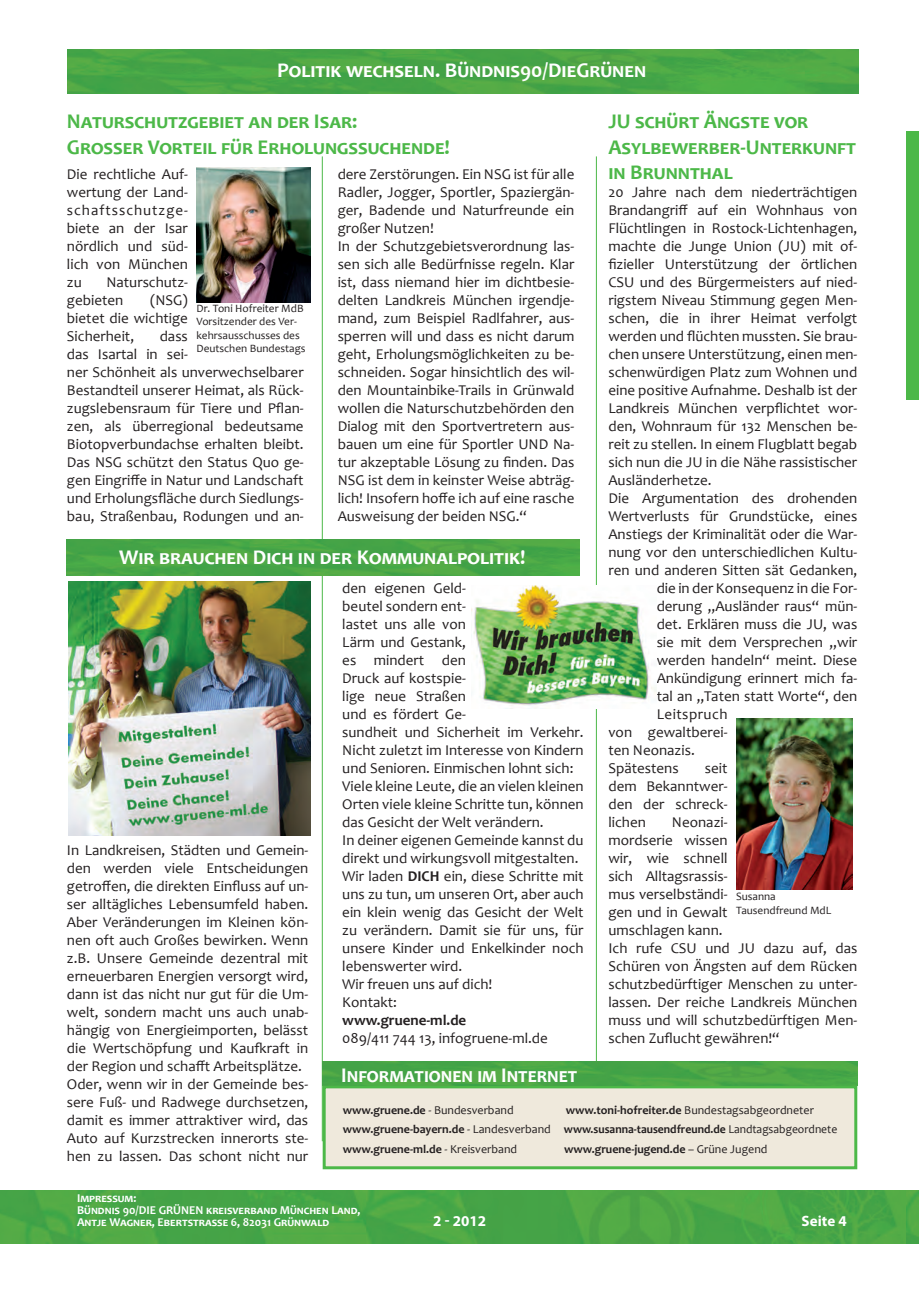
<style>
.page{position:relative;width:919px;height:1289px;background:#fff}
.page>*{position:absolute;margin:0;border:0;box-sizing:border-box;transform-origin:0 0}
.t1{font:700 21px "Candara";color:#fff}
.t2{font:700 21px/25.2px "Candara";letter-spacing:.045em;color:#4cb848}
.t3{font:700 21px/25.2px "Candara";letter-spacing:.025em;color:#4cb848}
.t4{font:700 21px "Candara";letter-spacing:.045em;color:#fff;scale:.95 1}
.t5{font:15px/18px "Candara";color:#231f20}
.t6{font:700 15px "Candara";color:#231f20}
.t7{font:700 15px "Myriad Pro";color:#fff}
.t8{font:15px "Candara";letter-spacing:.03em;color:#231f20}
.t9{font:700 12px/19.2px "Candara";color:#231f20}
.t10{font:700 12px/12px "Candara";color:#fff}
.t11{font:12px "Candara";color:#231f20}
.t12{font:11.25px/13.5px "Candara";color:#231f20}
.s1{font-weight:700}
.s2{font-weight:400}
</style>
<div class="page">
<img style="left:0;top:1190px;width:906px;height:53px">
<svg style="left:906px;top:1190px;width:12px;height:53px"></svg>
<hr style="left:322px;top:156px;width:1px;height:985px;background:#4cb848">
<hr style="left:596px;top:156px;width:1px;height:985px;background:#4cb848">
<img style="left:67px;top:539px;width:512px;height:36px">
<img style="left:68px;top:50px;width:790px;height:43px">
<div style="left:324px;top:1086px;width:531px;height:81px;background:#efe9dc"></div>
<div style="left:322px;top:1085px;width:535px;height:84px;border:3px solid #4cb848"></div>
<img style="left:322px;top:1061px;width:535px;height:24px">
<div style="left:906px;top:131px;width:12px;height:268px;background:#4cb848"></div>
<img style="left:736px;top:718px;width:116px;height:171px">
<img style="left:68px;top:581px;width:242px;height:254px">
<img style="left:196px;top:168px;width:114px;height:134px">
<img style="left:473px;top:585px;width:183px;height:123px">
<h1 class="t1" style="left:277px;top:57px;width:370px">Politik wechseln. Bündnis90/DieGrünen</h1>
<h1 class="t2" style="left:67px;top:109px;width:384px">Naturschutzgebiet an der Isar:<br>Grosser Vorteil für Erholungssuchende!</h1>
<h1 class="t3" style="left:608px;top:109px;width:247px">JU schürt Ängste vor<br>Asylbewerber-Unterkunft in Brunnthal</h1>
<p class="t5" style="left:608px;top:183px;width:250px">20 Jahre nach dem niederträchtigen</p>
<p class="t5" style="left:608px;top:201px;width:250px">Brandangriff auf ein Wohnhaus von</p>
<p class="t5" style="left:608px;top:219px;width:250px">Flüchtlingen in Rostock-Lichtenhagen,</p>
<p class="t5" style="left:608px;top:237px;width:250px">machte die Junge Union (JU) mit of-</p>
<p class="t5" style="left:608px;top:255px;width:250px">fizieller Unterstützung der örtlichen</p>
<p class="t5" style="left:608px;top:273px;width:250px">CSU und des Bürgermeisters auf nied-</p>
<p class="t5" style="left:608px;top:291px;width:250px">rigstem Niveau Stimmung gegen Men-</p>
<p class="t5" style="left:608px;top:309px;width:250px">schen, die in ihrer Heimat verfolgt</p>
<p class="t5" style="left:608px;top:327px;width:250px">werden und flüchten mussten. Sie brau-</p>
<p class="t5" style="left:608px;top:345px;width:250px">chen unsere Unterstützung, einen men-</p>
<p class="t5" style="left:608px;top:363px;width:250px">schenwürdigen Platz zum Wohnen und</p>
<p class="t5" style="left:608px;top:381px;width:250px">eine positive Aufnahme. Deshalb ist der</p>
<p class="t5" style="left:608px;top:399px;width:250px">Landkreis München verpflichtet wor-</p>
<p class="t5" style="left:608px;top:417px;width:250px">den, Wohnraum für 132 Menschen be-</p>
<p class="t5" style="left:608px;top:435px;width:250px">reit zu stellen. In einem Flugblatt begab</p>
<p class="t5" style="left:608px;top:453px;width:250px">sich nun die JU in die Nähe rassistischer</p>
<p class="t5" style="left:608px;top:471px;width:105px">Ausländerhetze.</p>
<p class="t5" style="left:608px;top:489px;width:250px">Die Argumentation des drohenden</p>
<p class="t5" style="left:608px;top:507px;width:250px">Wertverlusts für Grundstücke, eines</p>
<p class="t5" style="left:608px;top:525px;width:250px">Anstiegs der Kriminalität oder die War-</p>
<p class="t5" style="left:608px;top:543px;width:250px">nung vor den unterschiedlichen Kultu-</p>
<p class="t5" style="left:608px;top:561px;width:250px">ren und anderen Sitten sät Gedanken,</p>
<p class="t5" style="left:656px;top:579px;width:202px">die in der Konsequenz in die For-</p>
<p class="t5" style="left:656px;top:597px;width:202px">derung „Ausländer raus“ mün-</p>
<p class="t5" style="left:656px;top:615px;width:202px">det. Erklären muss die JU, was</p>
<p class="t5" style="left:656px;top:633px;width:202px">sie mit dem Versprechen „wir</p>
<p class="t5" style="left:656px;top:651px;width:202px">werden handeln“ meint. Diese</p>
<p class="t5" style="left:656px;top:669px;width:202px">Ankündigung erinnert mich fa-</p>
<p class="t5" style="left:656px;top:687px;width:202px">tal an „Taten statt Worte“, den</p>
<p class="t8" style="left:656px;top:704px;width:72px">Leitspruch</p>
<p class="t5" style="left:608px;top:723px;width:121px">von gewaltberei-</p>
<p class="t5" style="left:608px;top:741px;width:88px">ten Neonazis.</p>
<p class="t5" style="left:608px;top:759px;width:72px">Spätestens</p>
<p class="t5" style="left:67px;top:164px;width:122px;text-align:justify">Die rechtliche Auf&shy;wertung der Land&shy;schaftsschutzge&shy;biete an der Isar nördlich und süd&shy;lich von München zu</p>
<p class="t5" style="left:337px;top:164px;width:238px">dere Zerstörungen. Ein NSG ist für alle Radler, Jogger, Sportler, Spaziergän&shy;ger, Badende und Naturfreunde ein großer Nutzen!<br>In der Schutzgebietsverordnung las&shy;sen sich alle Bedürfnisse regeln. Klar ist, dass niemand hier im dichtbesie&shy;delten Landkreis München irgendje&shy;mand, zum Beispiel Radlfahrer, aus&shy;sperren will und dass es nicht darum geht, Erholungsmöglichkeiten zu be&shy;schneiden. Sogar hinsichtlich des wil&shy;den Mountainbike-Trails in Grünwald wollen die Naturschutzbehörden den Dialog mit den Sportvertretern aus&shy;bauen um eine für Sportler UND Na&shy;tur akzeptable Lösung zu finden. Das NSG ist dem in keinster Weise abträg&shy;lich! Insofern hoffe ich auf eine rasche Ausweisung der beiden NSG.“</p>
<p class="t5" style="left:67px;top:272px;width:122px;text-indent:39px">Naturschutz&shy;gebieten</p>
<p class="t5" style="left:67px;top:290px;width:122px;text-align:justify;text-indent:83px">(NSG) bietet die wichtige Sicherheit,</p>
<p class="t12" style="left:196px;top:301px;width:111px">Dr. Toni Hofreiter MdB<br>Vorsitzender des Ver&shy;kehrsausschusses des<br>Deutschen Bundestags</p>
<p class="t5" style="left:67px;top:326px;width:238px;text-indent:93px">dass<br>das Isartal in sei-<br>ner Schönheit als unverwechselbarer<br>Bestandteil unserer Heimat, als Rück&shy;zugslebensraum für Tiere und Pflan&shy;zen, als überregional bedeutsame<br>Biotopverbundachse erhalten bleibt.<br>Das NSG schützt den Status Quo ge&shy;gen Eingriffe in Natur und Landschaft und Erholungsfläche durch Siedlungs&shy;bau, Straßenbau, Rodungen und an-</p>
<h1 class="t1" style="left:119px;top:544px;width:407px">Wir brauchen Dich in der Kommunalpolitik!</h1>
<p class="t5" style="left:342px;top:578px;width:243px">den eigenen Geld-<br>beutel sondern ent-<br>lastet uns alle von<br>Lärm und Gestank,<br>es mindert den<br>Druck auf kostspie-<br>lige neue Straßen<br>und es fördert Ge-<br>sundheit und Sicherheit im Verkehr.<br>Nicht zuletzt im Interesse von Kindern und Senioren. Einmischen lohnt sich:<br>Viele kleine Leute, die an vielen kleinen<br>Orten viele kleine Schritte tun, können das Gesicht der Welt verändern.<br>In deiner eigenen Gemeinde kannst du direkt und wirkungsvoll mitgestalten.<br>Wir laden <span class="s1">DICH</span> ein, diese Schritte mit uns zu tun, um unseren Ort, aber auch ein klein wenig das Gesicht der Welt zu verändern. Damit sie für uns, für unsere Kinder und Enkelkinder noch lebenswerter wird.<br>Wir freuen uns auf dich!<br>Kontakt:</p>
<p class="t6" style="left:342px;top:1010px;width:125px">www.gruene-ml.de</p>
<p class="t5" style="left:342px;top:1028px;width:207px">089/411 744 13, infogruene-ml.de</p>
<p class="t5" style="left:608px;top:759px;width:121px;text-align:justify;text-indent:96px">seit dem Bekanntwer&shy;den der schreck&shy;lichen</p>
<p class="t5" style="left:608px;top:813px;width:250px;text-indent:64px">Neonazi-<br>mordserie wissen<br>wir, wie schnell<br>sich Alltagsrassis-<br>mus verselbständi-<br>gen und in Gewalt<br>umschlagen kann.<br>Ich rufe CSU und JU dazu auf, das<br>Schüren von Ängsten auf dem Rücken schutzbedürftiger Menschen zu unter&shy;lassen. Der reiche Landkreis München muss und will schutzbedürftigen Men&shy;schen Zuflucht gewähren!“</p>
<p class="t5" style="left:67px;top:841px;width:243px">In Landkreisen, Städten und Gemein&shy;den werden viele Entscheidungen getroffen, die direkten Einfluss auf un&shy;ser alltägliches Lebensumfeld haben.<br>Aber Veränderungen im Kleinen kön&shy;nen oft auch Großes bewirken. Wenn z.B. Unsere Gemeinde dezentral mit erneuerbaren Energien versorgt wird, dann ist das nicht nur gut für die Um&shy;welt, sondern macht uns auch unab&shy;hängig von Energieimporten, belässt die Wertschöpfung und Kaufkraft in der Region und schafft Arbeitsplätze.<br>Oder, wenn wir in der Gemeinde bes&shy;sere Fuß- und Radwege durchsetzen, damit es immer attraktiver wird, das Auto auf Kurzstrecken innerorts ste&shy;hen zu lassen. Das schont nicht nur</p>
<p class="t12" style="left:736px;top:889px;width:97px">Susanna<br>Tausendfreund MdL</p>
<h1 class="t4" style="left:341px;top:1061px;width:248px">Informationen im Internet</h1>
<p class="t9" style="left:342px;top:1100px;width:496px;text-indent:223px">www.toni-hofreiter.de <span class="s2">Bundestagsabgeordneter </span>www.gruene-bayern.de <span class="s2">- Landesverband</span> www.susanna-tausendfreund.de <span class="s2">Landtagsabgeordnete </span>www.gruene-ml.de <span class="s2">- Kreisverband</span></p>
<p class="t11" style="left:342px;top:1102px;width:172px"><span class="s1">www.gruene.de</span> - Bundesverband</p>
<p class="t9" style="left:564px;top:1138px;width:205px">www.gruene-jugend.de <span class="s2">– Grüne Jugend</span></p>
<p class="t10" style="left:77px;top:1191px;width:285px">Impressum:<br>Bündnis 90/DIE GRÜNEN kreisverband München Land,<br>Antje Wagner, Ebertstrasse 6, 82031 Grünwald</p>
<p class="t7" style="left:433px;top:1211px;width:54px">2 - 2012</p>
<p class="t7" style="left:801px;top:1211px;width:47px">Seite 4</p>
</div>
